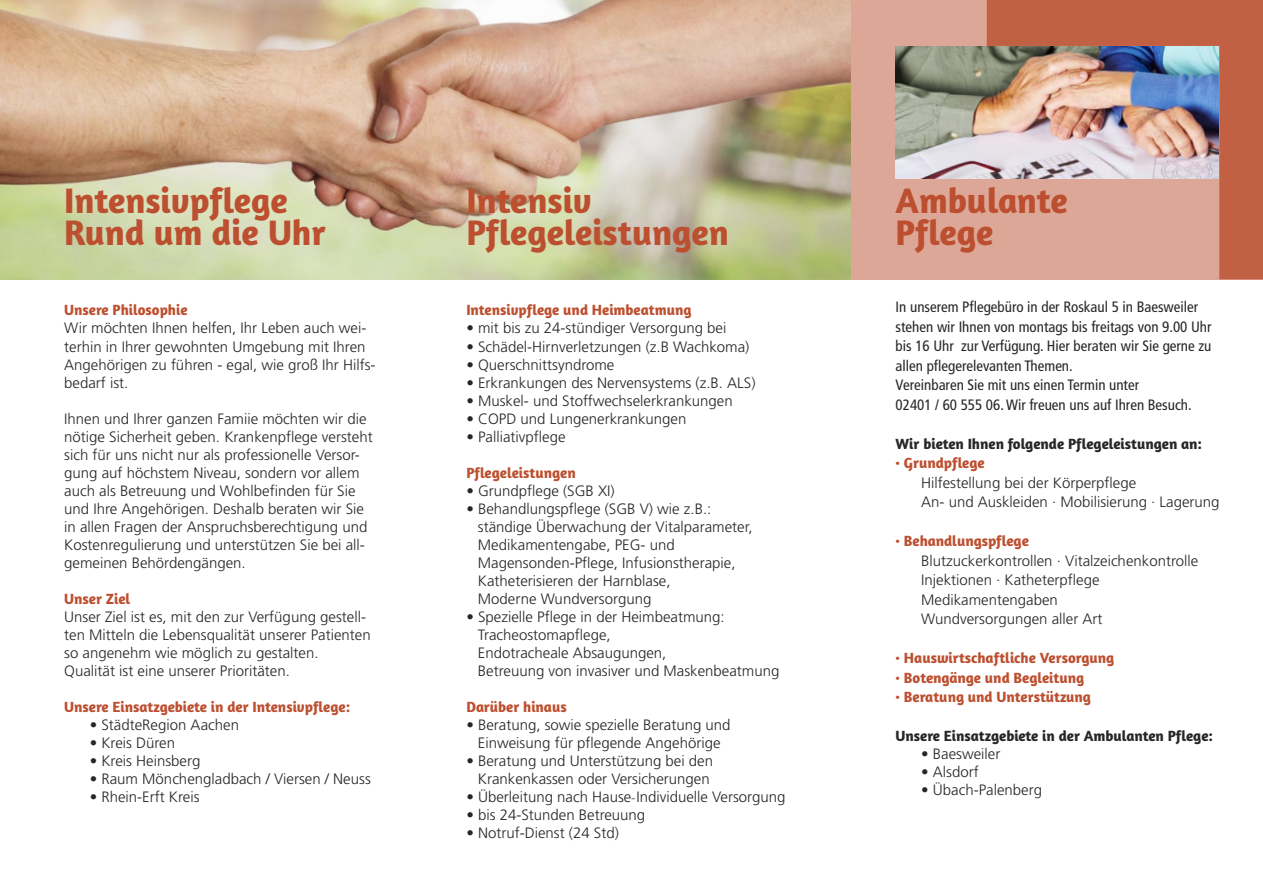
<style>
.page{position:relative;width:1263px;height:893px;background:#fff}
.page>*{position:absolute;margin:0;border:0;box-sizing:border-box;transform-origin:0 0}
.t1{font:700 36px "Amaranth";color:#bc4f2f}
.t2{font:300 15px/18px "Frutiger";color:#272526}
.t3{font:condensed 15px/19.5px "Frutiger";color:#272526}
.t4{font:700 15px "Amaranth";color:#bc4f2f}
.t5{font:700 15px "Amaranth";color:#272526}
.s1{font-family:"Inkpen 2 Special";font-weight:400}
</style>
<div class="page">
<div style="left:845px;top:0;width:418px;height:279px;background:#dda797"></div>
<svg style="left:987px;top:0;width:276px;height:279px"></svg>
<img style="left:0;top:0;width:850px;height:279px">
<img style="left:896px;top:46px;width:323px;height:132px">
<p class="t1" style="left:64px;top:187px;width:225px">Intensivpflege</p>
<p class="t1" style="left:64px;top:219px;width:263px">Rund um die Uhr</p>
<p class="t4" style="left:64px;top:305px;width:125px">Unsere Philosophie</p>
<p class="t2" style="left:64px;top:320px;width:313px">Wir möchten Ihnen helfen, Ihr Leben auch wei&shy;terhin in Ihrer gewohnten Umgebung mit Ihren Angehörigen zu führen - egal, wie groß Ihr Hilfs&shy;bedarf ist.</p>
<p class="t2" style="left:64px;top:410px;width:310px">Ihnen und Ihrer ganzen Famiie möchten wir die nötige Sicherheit geben. Krankenpflege versteht sich für uns nicht nur als professionelle Versor&shy;gung auf höchstem Niveau, sondern vor allem auch als Betreuung und Wohlbefinden für Sie und Ihre Angehörigen. Deshalb beraten wir Sie in allen Fragen der Anspruchsberechtigung und Kostenregulierung und unterstützen Sie bei all&shy;gemeinen Behördengängen.</p>
<p class="t4" style="left:64px;top:593px;width:68px">Unser Ziel</p>
<p class="t2" style="left:64px;top:608px;width:308px">Unser Ziel ist es, mit den zur Verfügung gestell&shy;ten Mitteln die Lebensqualität unserer Patienten so angenehm wie möglich zu gestalten.</p>
<p class="t2" style="left:64px;top:662px;width:227px">Qualität ist eine unserer Prioritäten.</p>
<p class="t4" style="left:64px;top:701px;width:287px">Unsere Einsatzgebiete in der Intensivpflege:</p>
<p class="t2" style="left:90px;top:716px;width:151px">• StädteRegion Aachen</p>
<p class="t2" style="left:90px;top:734px;width:87px">• Kreis Düren</p>
<p class="t2" style="left:90px;top:752px;width:112px">• Kreis Heinsberg</p>
<p class="t2" style="left:90px;top:770px;width:283px">• Raum Mönchengladbach / Viersen / Neuss</p>
<p class="t2" style="left:90px;top:788px;width:111px">• Rhein-Erft Kreis</p>
<p class="t1" style="left:466px;top:187px;width:127px">Intensiv</p>
<p class="t1" style="left:466px;top:219px;width:264px">Pflegeleistungen</p>
<p class="t4" style="left:466px;top:305px;width:227px">Intensivpflege und Heimbeatmung</p>
<p class="t2" style="left:466px;top:320px;width:262px">• mit bis zu 24-stündiger Versorgung bei</p>
<p class="t2" style="left:466px;top:338px;width:285px">• Schädel-Hirnverletzungen (z.B Wachkoma)</p>
<p class="t2" style="left:466px;top:356px;width:150px">• Querschnittsyndrome</p>
<p class="t2" style="left:466px;top:374px;width:291px">• Erkrankungen des Nervensystems (z.B. ALS)</p>
<p class="t2" style="left:466px;top:392px;width:268px">• Muskel- und Stoffwechselerkrankungen</p>
<p class="t2" style="left:466px;top:410px;width:222px">• COPD und Lungenerkrankungen</p>
<p class="t2" style="left:466px;top:428px;width:101px">• Palliativpflege</p>
<p class="t4" style="left:466px;top:467px;width:111px">Pflegeleistungen</p>
<p class="t2" style="left:466px;top:482px;width:150px">• Grundpflege (SGB XI)</p>
<p class="t2" style="left:478px;top:500px;width:276px;text-indent:-12px">• Behandlungspflege (SGB V) wie z.B.: ständige Überwachung der Vitalparameter, Medikamentengabe, PEG- und Magensonden-Pflege, Infusionstherapie, Katheterisieren der Harnblase,<br>Moderne Wundversorgung</p>
<p class="t2" style="left:478px;top:608px;width:303px;text-indent:-12px">• Spezielle Pflege in der Heimbeatmung:<br>Tracheostomapflege,<br>Endotracheale Absaugungen,<br>Betreuung von invasiver und Maskenbeatmung</p>
<p class="t4" style="left:466px;top:701px;width:102px">Darüber hinaus</p>
<p class="t2" style="left:466px;top:716px;width:266px;text-align:center">• Beratung, sowie spezielle Beratung und<br>Einweisung für pflegende Angehörige</p>
<p class="t2" style="left:466px;top:752px;width:248px;text-align:center">• Beratung und Unterstützung bei den<br>Krankenkassen oder Versicherungen</p>
<p class="t2" style="left:466px;top:788px;width:321px">• Überleitung nach Hause<span class="s1">∑</span>Individuelle Versorgung</p>
<p class="t2" style="left:466px;top:806px;width:180px">• bis 24-Stunden Betreuung</p>
<p class="t2" style="left:466px;top:824px;width:154px">• Notruf-Dienst (24 Std)</p>
<p class="t1" style="left:896px;top:187px;width:174px">Ambulante</p>
<p class="t1" style="left:896px;top:219px;width:99px">Pflege</p>
<p class="t3" style="left:896px;top:298px;width:317px">In unserem Pflegebüro in der Roskaul 5 in Baesweiler stehen wir Ihnen von montags bis freitags von 9.00 Uhr bis 16 Uhr zur Verfügung. Hier beraten wir Sie gerne zu allen pflegerelevanten Themen.<br>Vereinbaren Sie mit uns einen Termin unter<br>02401 / 60 555 06. Wir freuen uns auf Ihren Besuch.</p>
<p class="t5" style="left:896px;top:438px;width:308px">Wir bieten Ihnen folgende Pflegeleistungen an:</p>
<p class="t4" style="left:896px;top:457px;width:91px">• Grundpflege</p>
<p class="t2" style="left:921px;top:475px;width:217px">Hilfestellung bei der Körperpflege</p>
<p class="t2" style="left:921px;top:494px;width:300px">An- und Auskleiden · Mobilisierung · Lagerung</p>
<p class="t4" style="left:896px;top:535px;width:135px">• Behandlungspflege</p>
<p class="t2" style="left:921px;top:553px;width:279px">Blutzuckerkontrollen · Vitalzeichenkontrolle</p>
<p class="t2" style="left:921px;top:572px;width:180px">Injektionen · Katheterpflege</p>
<p class="t2" style="left:921px;top:592px;width:138px">Medikamentengaben</p>
<p class="t2" style="left:921px;top:611px;width:183px">Wundversorgungen aller Art</p>
<p class="t4" style="left:896px;top:652px;width:220px">• Hauswirtschaftliche Versorgung</p>
<p class="t4" style="left:896px;top:672px;width:190px">• Botengänge und Begleitung</p>
<p class="t4" style="left:896px;top:691px;width:197px">• Beratung und Unterstützung</p>
<p class="t5" style="left:896px;top:730px;width:319px">Unsere Einsatzgebiete in der Ambulanten Pflege:</p>
<p class="t2" style="left:921px;top:746px;width:81px">• Baesweiler</p>
<p class="t2" style="left:921px;top:764px;width:59px">• Alsdorf</p>
<p class="t2" style="left:921px;top:782px;width:122px">• Übach-Palenberg</p>
</div>
